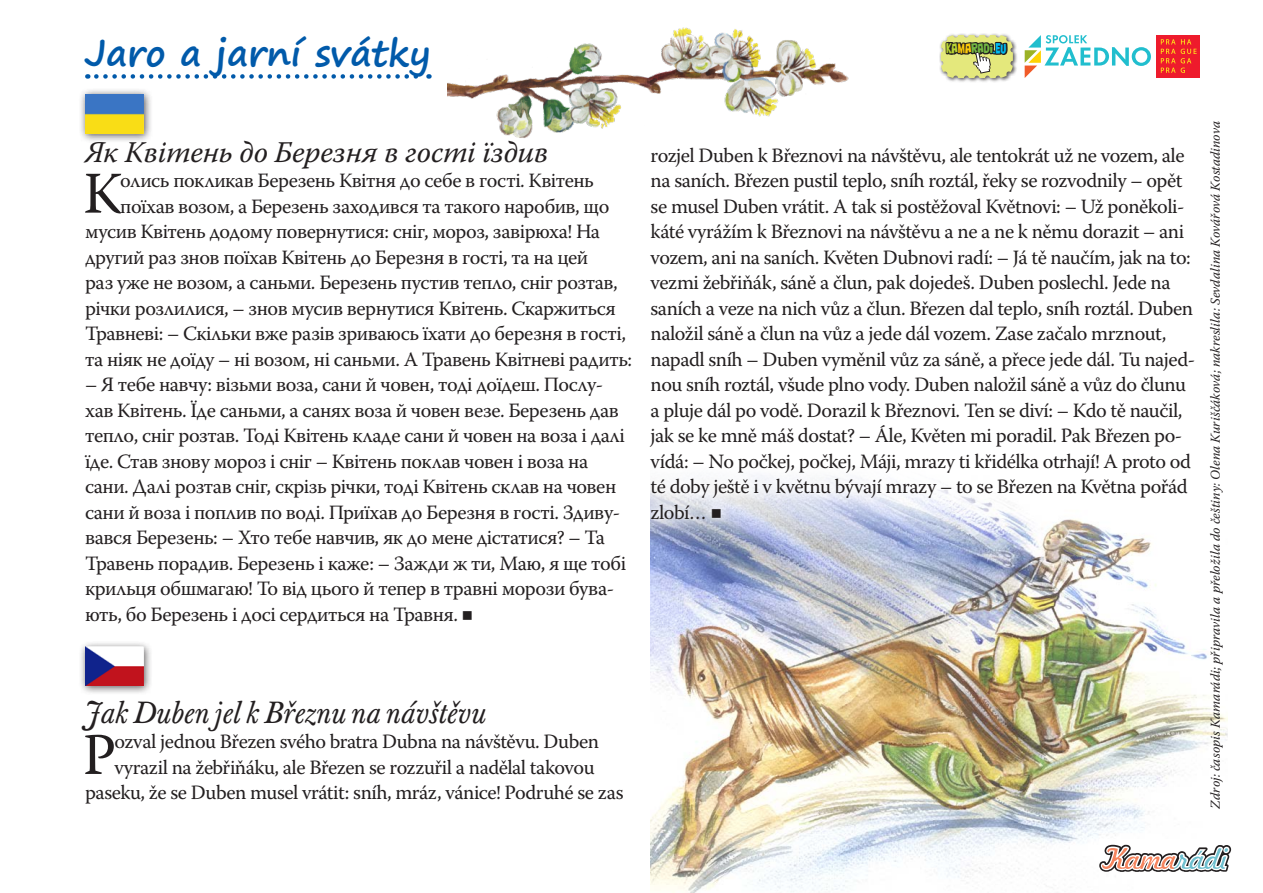
<style>
.page{position:relative;width:1263px;height:893px;background:#fff}
.page>*{position:absolute;margin:0;border:0;box-sizing:border-box;transform-origin:0 0}
.t1{font:58.95px "Warnock Pro";color:#231f20}
.t2{font:700 36px "Segoe Print";color:#015aaa}
.t3{font:italic 30px "Warnock Pro";letter-spacing:-.01em;color:#231f20}
.t4{font:italic 30px "J Baskerville Text CE";color:#231f20}
.t5{font:20.25px/25.5px "Warnock Pro";letter-spacing:-.025em;color:#231f20}
.t6{font:italic 13.5px "Warnock Pro";color:#231f20}
.t7{font:13.5px "Nightclub BTN Cn";letter-spacing:-.01em;color:#73b743;scale:.9 1}
.s1{color:#b8d432}
.s2{color:#feca0a}
.s3{color:#00baf1}
</style>
<div class="page">
<img style="left:651px;top:530px;width:576px;height:363px">
<div style="left:939px;top:33px;width:78px;height:49px;background:#231f20;opacity:.75"></div>
<svg style="left:941px;top:35px;width:72px;height:43px;background:#afb172"></svg>
<svg style="left:1025px;top:35px;width:126px;height:43px"></svg>
<div style="left:1157px;top:35px;width:21px;height:43px;background:#ee1b2c"></div>
<div style="left:1178px;top:35px;width:21px;height:43px;background:#ee1b2c"></div>
<svg style="left:1161px;top:39px;width:35px;height:34px"></svg>
<svg style="left:96px;top:74px;width:333px;height:5px"></svg>
<div style="left:78px;top:87px;width:75px;height:56px;background:#231f20;opacity:.75"></div>
<img style="left:85px;top:94px;width:58px;height:39px">
<div style="left:78px;top:640px;width:75px;height:55px;background:#231f20;opacity:.75"></div>
<img style="left:85px;top:647px;width:58px;height:39px">
<svg style="left:1099px;top:845px;width:132px;height:27px"></svg>
<img style="left:448px;top:27px;width:401px;height:111px">
<h2 class="t2" style="left:85px;top:20px;width:347px">Jaro a jarní svátky</h2>
<h3 class="t3" style="left:85px;top:134px;width:465px">Як Квітень до Березня в гості їздив</h3>
<h1 class="t1" style="left:83px;top:158px;width:40px">К</h1>
<p class="t5" style="left:120px;top:167px;width:475px">олись покликав Березень Квітня до себе в гості. Квітень</p>
<p class="t5" style="left:120px;top:193px;width:490px">поїхав возом, а Березень заходився та такого наробив, що</p>
<p class="t5" style="left:85px;top:218px;width:517px">мусив Квітень додому повернутися: сніг, мороз, завірюха! На</p>
<p class="t5" style="left:85px;top:244px;width:505px">другий раз знов поїхав Квітень до Березня в гості, та на цей</p>
<p class="t5" style="left:85px;top:269px;width:534px">раз уже не возом, а саньми. Березень пустив тепло, сніг розтав,</p>
<p class="t5" style="left:85px;top:295px;width:532px">річки розлилися, – знов мусив вернутися Квітень. Скаржиться</p>
<p class="t5" style="left:85px;top:320px;width:542px">Травневі: – Скільки вже разів зриваюсь їхати до березня в гості,</p>
<p class="t5" style="left:85px;top:346px;width:549px">та ніяк не доїду – ні возом, ні саньми. А Травень Квітневі радить:</p>
<p class="t5" style="left:85px;top:371px;width:543px">– Я тебе навчу: візьми воза, сани й човен, тоді доїдеш. Послу&shy;хав Квітень. Їде саньми, а санях воза й човен везе. Березень дав тепло, сніг розтав. Тоді Квітень кладе сани й човен на воза і далі їде. Став знову мороз і сніг – Квітень поклав човен і воза на сани. Далі розтав сніг, скрізь річки, тоді Квітень склав на човен сани й воза і поплив по воді. Приїхав до Березня в гості. Здиву&shy;вався Березень: – Хто тебе навчив, як до мене дістатися? – Та Травень порадив. Березень і каже: – Зажди ж ти, Маю, я ще тобі крильця обшмагаю! То від цього й тепер в травні морози бува&shy;ють, бо Березень і досі сердиться на Травня. ■</p>
<h3 class="t4" style="left:85px;top:694px;width:403px">Jak Duben jel k Březnu na návštěvu</h3>
<h1 class="t1" style="left:83px;top:719px;width:35px">P</h1>
<p class="t5" style="left:85px;top:729px;width:540px;text-align:center">ozval jednou Březen svého bratra Dubna na návštěvu. Duben vyrazil na žebřiňáku, ale Březen se rozzuřil a nadělal takovou paseku, že se Duben musel vrátit: sníh, mráz, vánice! Podruhé se zas</p>
<p class="t7" style="left:946px;top:39px;width:68px"><span class="s1">KA</span><span class="s2">MA</span>RADI<span class="s3">.EU</span></p>
<p class="t5" style="left:651px;top:142px;width:546px">rozjel Duben k Březnovi na návštěvu, ale tentokrát už ne vozem, ale na saních. Březen pustil teplo, sníh roztál, řeky se rozvodnily – opět se musel Duben vrátit. A tak si postěžoval Květnovi: – Už poněkoli&shy;káté vyrážím k Březnovi na návštěvu a ne a ne k němu dorazit – ani vozem, ani na saních. Květen Dubnovi radí: – Já tě naučím, jak na to: vezmi žebřiňák, sáně a člun, pak dojedeš. Duben poslechl. Jede na saních a veze na nich vůz a člun. Březen dal teplo, sníh roztál. Duben naložil sáně a člun na vůz a jede dál vozem. Zase začalo mrznout, napadl sníh – Duben vyměnil vůz za sáně, a přece jede dál. Tu najed&shy;nou sníh roztál, všude plno vody. Duben naložil sáně a vůz do člunu a pluje dál po vodě. Dorazil k Březnovi. Ten se diví: – Kdo tě naučil, jak se ke mně máš dostat? – Ále, Květen mi poradil. Pak Březen po&shy;vídá: – No počkej, počkej, Máji, mrazy ti křidélka otrhají! A proto od té doby ještě i v květnu bývají mrazy – to se Březen na Května pořád zlobí… ■</p>
<p class="t6" style="left:1207px;top:808px;width:689px;rotate:-90deg">Zdroj: časopis Kamarádi; připravila a přeložila do češtiny: Olena Kuriščáková; nakreslila: Sevdalina Kovářová Kostadinova</p>
</div>
